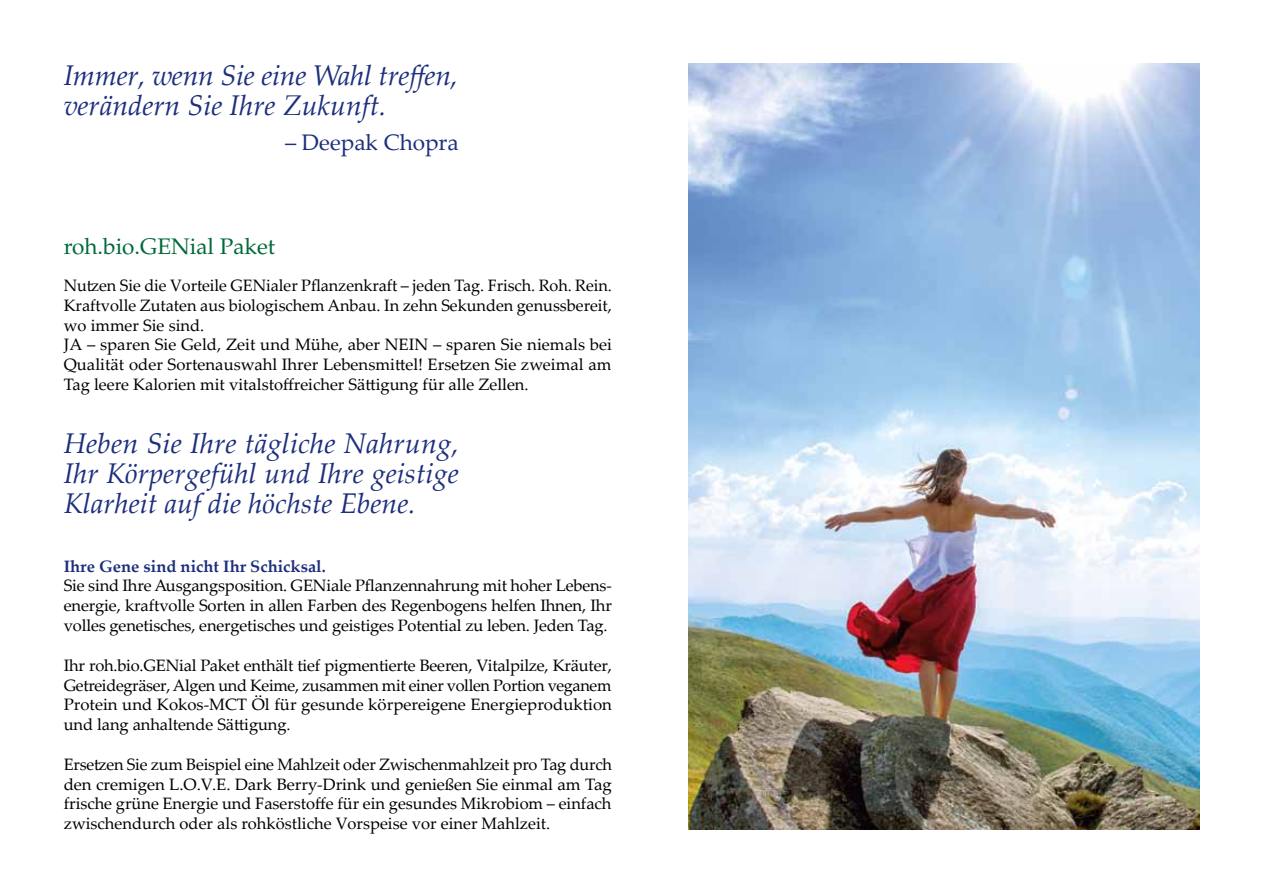
<style>
.page{position:relative;width:1263px;height:893px;background:#fff}
.page>*{position:absolute;margin:0;border:0;box-sizing:border-box;transform-origin:0 0}
.t1{font:italic 28.5px/30px "Palatino Linotype";color:#1d2f7c}
.t2{font:22.5px "Palatino";color:#006a39}
.t3{font:22.5px "Palatino Linotype";color:#1d2f7c}
.t4{font:16.5px/19.8px "Palatino Linotype";color:#000;text-align:justify}
.t5{font:700 16.5px "Palatino Linotype";color:#1d2f7c}
</style>
<div class="page">
<img style="left:688px;top:64px;width:511px;height:765px">
<h1 class="t1" style="left:64px;top:59px;width:396px">Immer, wenn Sie eine Wahl treffen, verändern Sie Ihre Zukunft.</h1>
<h2 class="t3" style="left:285px;top:127px;width:175px">– Deepak Chopra</h2>
<h2 class="t2" style="left:64px;top:233px;width:213px">roh.bio.GENial Paket</h2>
<p class="t4" style="left:64px;top:275px;width:550px;text-align:left">Nutzen Sie die Vorteile GENialer Pflanzenkraft – jeden Tag. Frisch. Roh. Rein.<br>Kraftvolle Zutaten aus biologischem Anbau. In zehn Sekunden genussbereit, wo immer Sie sind.<br>JA – sparen Sie Geld, Zeit und Mühe, aber NEIN – sparen Sie niemals bei Qualität oder Sortenauswahl Ihrer Lebensmittel! Ersetzen Sie zweimal am Tag leere Kalorien mit vitalstoffreicher Sättigung für alle Zellen.</p>
<h1 class="t1" style="left:64px;top:427px;width:397px;text-align:justify">Heben Sie Ihre tägliche Nahrung, Ihr Körpergefühl und Ihre geistige Klarheit auf die höchste Ebene.</h1>
<p class="t5" style="left:64px;top:554px;width:264px">Ihre Gene sind nicht Ihr Schicksal.</p>
<p class="t4" style="left:64px;top:575px;width:550px">Sie sind Ihre Ausgangsposition. GENiale Pflanzennahrung mit hoher Lebens&shy;energie, kraftvolle Sorten in allen Farben des Regenbogens helfen Ihnen, Ihr volles genetisches, energetisches und geistiges Potential zu leben. Jeden Tag.</p>
<p class="t4" style="left:64px;top:654px;width:550px">Ihr roh.bio.GENial Paket enthält tief pigmentierte Beeren, Vitalpilze, Kräuter, Getreidegräser, Algen und Keime, zusammen mit einer vollen Portion veganem Protein und Kokos-MCT Öl für gesunde körpereigene Energieproduktion und lang anhaltende Sättigung.</p>
<p class="t4" style="left:64px;top:753px;width:550px">Ersetzen Sie zum Beispiel eine Mahlzeit oder Zwischenmahlzeit pro Tag durch den cremigen L.O.V.E. Dark Berry-Drink und genießen Sie einmal am Tag frische grüne Energie und Faserstoffe für ein gesundes Mikrobiom – einfach zwischendurch oder als rohköstliche Vorspeise vor einer Mahlzeit.</p>
</div>
